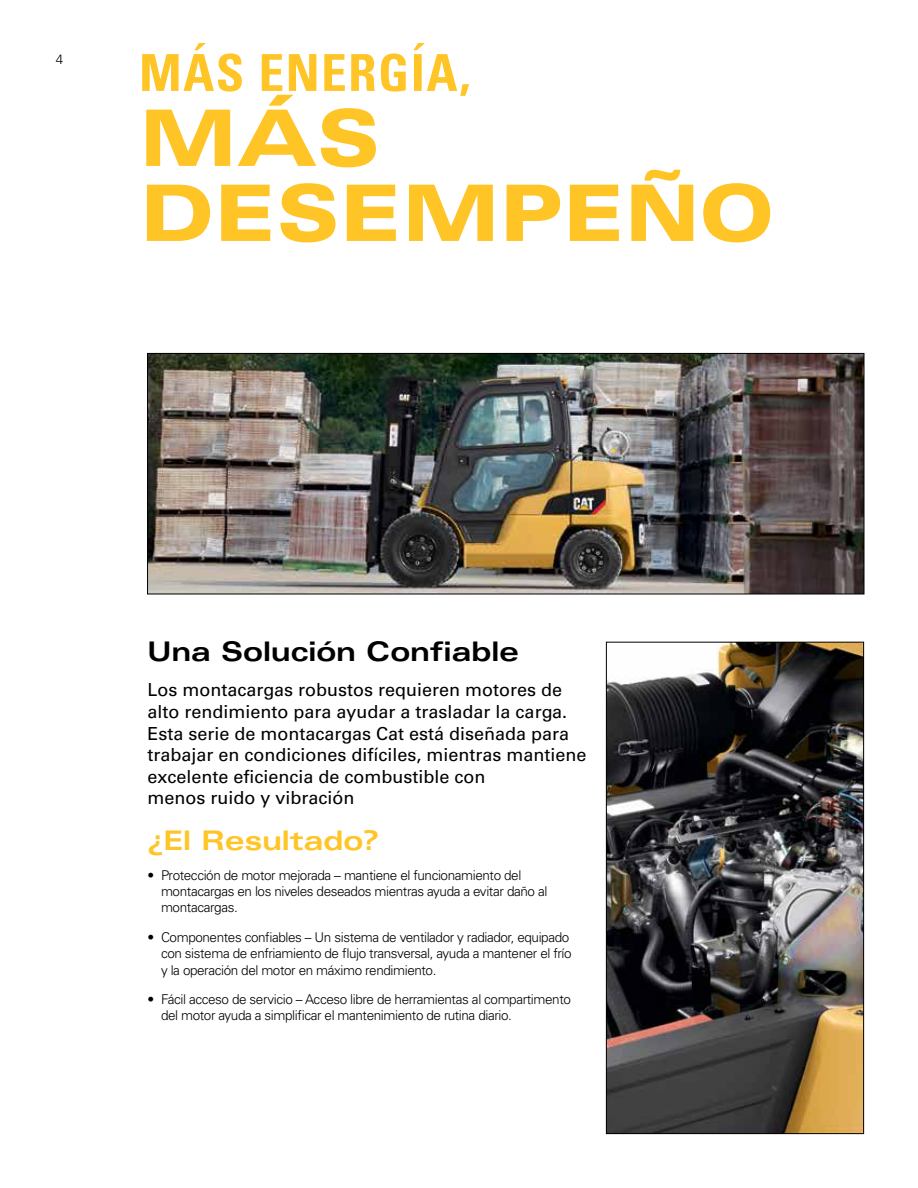
<style>
.page{position:relative;width:918px;height:1188px;background:#fff}
.page>*{position:absolute;margin:0;border:0;box-sizing:border-box;transform-origin:0 0}
.t1{font:900 expanded 78px/75px "Univers LT Std";letter-spacing:-.01em;color:#ffc425}
.t2{font:700 condensed 51px "Univers LT Std";letter-spacing:.03em;color:#ffc425}
.t3{font:700 expanded 27px "Univers LT Std";letter-spacing:-.005em;color:#000}
.t4{font:700 expanded 27px "Univers LT Std";letter-spacing:-.005em;color:#ffc425}
.t5{font:18px/21.6px "Univers LT Std";color:#000}
.t6{font:300 13.5px/16.2px "Univers LT Std";letter-spacing:-.03em;color:#000}
</style>
<div class="page">
<img style="left:608px;top:644px;width:254px;height:488px">
<div style="left:606px;top:642px;width:258px;height:492px;border:1px solid #000"></div>
<img style="left:149px;top:355px;width:713px;height:237px">
<div style="left:147px;top:353px;width:717px;height:241px;border:1px solid #000"></div>
<p class="t6" style="left:56px;top:51px;width:9px">4</p>
<h2 class="t2" style="left:139px;top:42px;width:333px">MÁS ENERGÍA,</h2>
<h1 class="t1" style="left:139px;top:100px;width:637px">MÁS<br>DESEMPEÑO</h1>
<h3 class="t3" style="left:148px;top:636px;width:373px">Una Solución Confiable</h3>
<p class="t5" style="left:148px;top:679px;width:441px">Los montacargas robustos requieren motores de alto rendimiento para ayudar a trasladar la carga.<br>Esta serie de montacargas Cat está diseñada para trabajar en condiciones difíciles, mientras mantiene excelente eficiencia de combustible con<br>menos ruido y vibración</p>
<h3 class="t4" style="left:148px;top:825px;width:233px">¿El Resultado?</h3>
<p class="t6" style="left:161px;top:867px;width:388px;text-indent:-14px">• Protección de motor mejorada – mantiene el funcionamiento del montacargas en los niveles deseados mientras ayuda a evitar daño al montacargas.</p>
<p class="t6" style="left:161px;top:929px;width:412px;text-indent:-14px">• Componentes confiables – Un sistema de ventilador y radiador, equipado con sistema de enfriamiento de flujo transversal, ayuda a mantener el frío y la operación del motor en máximo rendimiento.</p>
<p class="t6" style="left:161px;top:991px;width:411px;text-indent:-14px">• Fácil acceso de servicio – Acceso libre de herramientas al compartimento del motor ayuda a simplificar el mantenimiento de rutina diario.</p>
</div>
